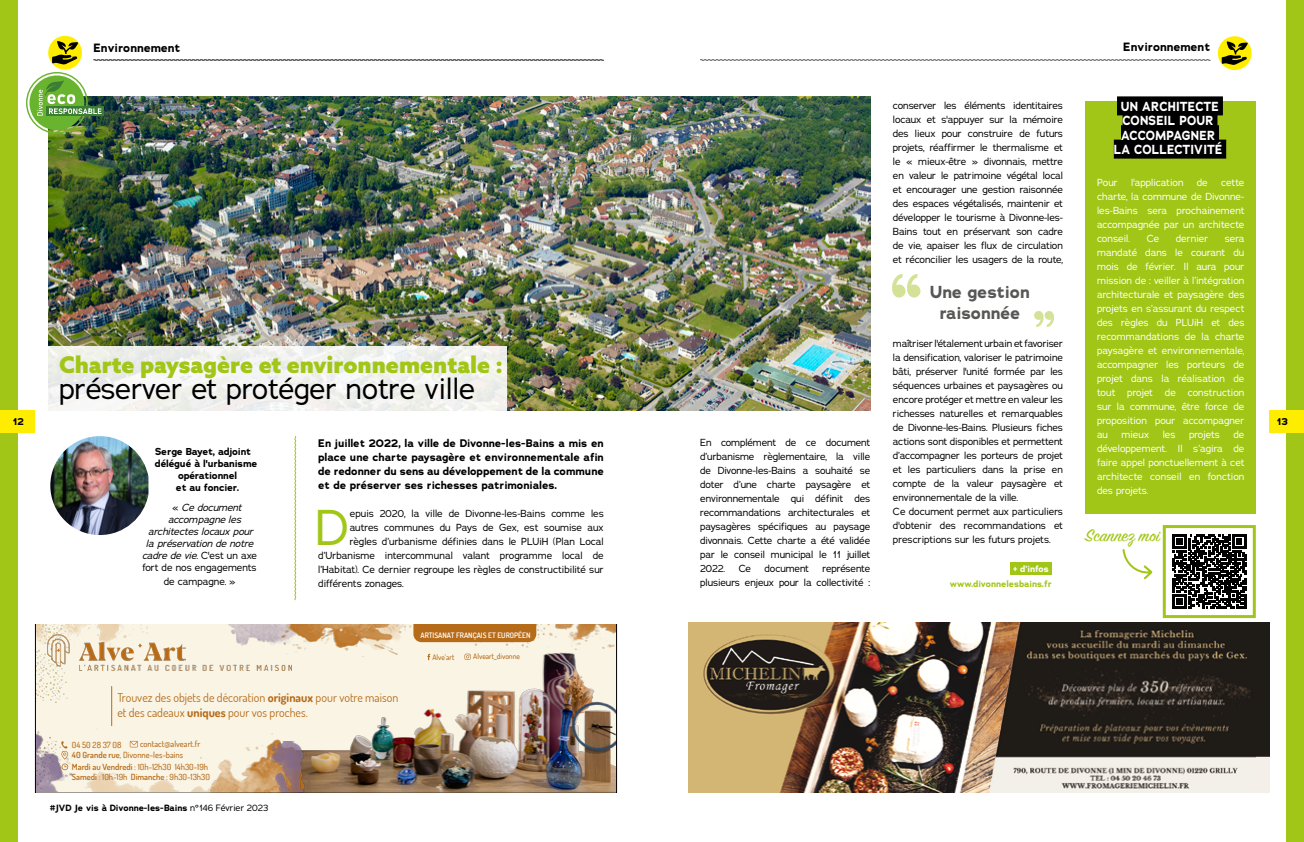
<style>
.page{position:relative;width:1304px;height:842px;background:#fff}
.page>*{position:absolute;margin:0;border:0;box-sizing:border-box;transform-origin:0 0}
.t1{font:49.2px "Adrianna";color:#a2c617}
.t2{font:29px "Adrianna";color:#000}
.t3{font:900 23px "Azo Sans";color:#a2c617}
.t4{font:19px "Sign Painter House Script";color:#a2c617}
.t5{font:700 17.3px/20.8px "Adrianna";color:#575756;text-align:center}
.t6{font:700 13.1px/14.4px "Adrianna";letter-spacing:.015em;color:#fff;text-align:center;scale:.92 1}
.t7{font:12px/14.4px "Dosis";color:#b66b18}
.t8{font:700 12px "Adrianna";color:#000}
.t9{font:12px "Adrianna";color:#000}
.t10{font:700 11px/14px "Adrianna";color:#000;text-align:justify}
.t11{font:10px/14px "Adrianna";letter-spacing:-.01em;color:#000;text-align:justify}
.t12{font:10px/14px "Adrianna";color:#fff;text-align:justify}
.t13{font:italic 10px "Adrianna";color:#000}
.t14{font:700 10px "Adrianna";letter-spacing:-.01em;color:#000}
.t15{font:700 9px "Adrianna";color:#000}
.t16{font:700 9px "Adrianna";color:#a2c617}
.t17{font:700 9px "Adrianna";color:#fff}
.t18{font:500 8.5px/10.2px "Dosis";color:#b66b18}
.t19{font:500 7.6px "Dosis";color:#b66b18}
.t20{font:600 7.5px "Dosis";color:#fff}
.s1{font-weight:700}
.s2{font-style:normal}
.s3{font-weight:600}
.s4{font-weight:400}
</style>
<div class="page">
<div style="left:1287px;top:0;width:17px;height:842px;background:#a2c617"></div>
<div style="left:0;top:0;width:17px;height:842px;background:#a2c617"></div>
<div style="left:0;top:410px;width:34px;height:22px;background:#ffed00"></div>
<div style="left:1270px;top:410px;width:34px;height:22px;background:#ffed00"></div>
<img style="left:695px;top:622px;width:292px;height:170px">
<img style="left:987px;top:622px;width:269px;height:170px">
<img style="left:1256px;top:622px;width:13px;height:170px">
<img style="left:35px;top:624px;width:582px;height:168px">
<svg style="left:892px;top:274px;width:29px;height:24px"></svg>
<svg style="left:1034px;top:311px;width:20px;height:16px"></svg>
<img style="left:48px;top:96px;width:822px;height:315px">
<div style="left:1086px;top:101px;width:170px;height:412px;background:#a2c617"></div>
<div style="left:1117px;top:96px;width:106px;height:19px;background:#000"></div>
<div style="left:1123px;top:111px;width:94px;height:19px;background:#000"></div>
<div style="left:1121px;top:125px;width:98px;height:19px;background:#000"></div>
<div style="left:1114px;top:140px;width:112px;height:19px;background:#000"></div>
<div style="left:48px;top:346px;width:459px;height:65px;background:#f2f2ee"></div>
<div style="left:29px;top:75px;width:55px;height:55px;background:#69b42e;border-radius:50%"></div>
<div style="left:26px;top:72px;width:62px;height:62px;border:1px solid #69b42e;border-radius:50%"></div>
<div style="left:47px;top:107px;width:57px;height:9px;background:#3b7d32"></div>
<svg style="left:37px;top:81px;width:65px;height:35px"></svg>
<img style="left:50px;top:436px;width:98px;height:99px">
<div style="left:1010px;top:562px;width:42px;height:13px;background:#a2c617"></div>
<svg style="left:294px;top:436px;width:2px;height:164px"></svg>
<div style="left:48px;top:36px;width:34px;height:34px;background:#ffed00;border-radius:50%"></div>
<svg style="left:93px;top:59px;width:511px;height:2px"></svg>
<svg style="left:52px;top:41px;width:26px;height:24px"></svg>
<svg style="left:1218px;top:36px;width:34px;height:34px"></svg>
<svg style="left:700px;top:59px;width:511px;height:2px"></svg>
<svg style="left:1222px;top:41px;width:26px;height:24px"></svg>
<svg style="left:1172px;top:534px;width:74px;height:75px"></svg>
<div style="left:1163px;top:525px;width:93px;height:93px;border:3px solid #a2c617"></div>
<svg style="left:1123px;top:549px;width:29px;height:30px"></svg>
<p class="t8" style="left:94px;top:40px;width:88px">Environnement</p>
<p class="t8" style="left:1123px;top:39px;width:88px">Environnement</p>
<p class="t9" style="left:1102px;top:41px;width:114px"><span class="s1">Conseils</span> de quartier</p>
<h3 class="t6" style="left:1114px;top:99px;width:119px">UN ARCHITECTE<br>CONSEIL POUR<br>ACCOMPAGNER<br>LA COLLECTIVITÉ</h3>
<p class="t11" style="left:893px;top:98px;width:172px">conserver les éléments identitaires locaux et s'appuyer sur la mémoire des lieux pour construire de futurs projets, réaffirmer le thermalisme et le « mieux-être » divonnais, mettre en valeur le patrimoine végétal local et encourager une gestion raisonnée des espaces végétalisés, maintenir et développer le tourisme à Divonne-les-Bains tout en préservant son cadre de vie, apaiser les flux de circulation et réconcilier les usagers de la route,</p>
<p class="t12" style="left:1097px;top:175px;width:22px">Pour</p>
<p class="t12" style="left:1131px;top:175px;width:54px">l'application</p>
<p class="t12" style="left:1197px;top:175px;width:13px">de</p>
<p class="t12" style="left:1097px;top:175px;width:149px;text-indent:124px">cette charte, la commune de Divonne&shy;les-Bains sera prochainement accompagnée par un architecte conseil.</p>
<p class="t12" style="left:1147px;top:231px;width:14px">Ce</p>
<p class="t12" style="left:1176px;top:231px;width:34px">dernier</p>
<p class="t12" style="left:1097px;top:231px;width:149px;text-indent:128px">sera mandaté dans le courant du mois de février. Il aura pour mission de : veiller à l’intégration architecturale et paysagère des projets en s’assurant du respect des règles du PLUiH et des recommandations de la charte paysagère et environnementale, accompagner les porteurs de projet dans la réalisation de tout projet de construction sur la commune, être force de proposition pour accompagner au</p>
<h3 class="t5" style="left:930px;top:282px;width:102px">Une gestion raisonnée</h3>
<p class="t11" style="left:893px;top:336px;width:172px;text-align:left">maîtriser l'étalement urbain et favoriser la densification, valoriser le patrimoine bâti, préserver l'unité formée par les séquences urbaines et paysagères ou encore protéger et mettre en valeur les richesses naturelles et remarquables de Divonne-les-Bains. Plusieurs fiches actions sont disponibles et permettent d’accompagner les porteurs de projet et les particuliers dans la prise en compte de la valeur paysagère et environnementale de la ville.<br>Ce document permet aux particuliers d'obtenir des recommandations et prescriptions sur les futurs projets.</p>
<p class="t17" style="left:1013px;top:563px;width:37px">+ d’infos</p>
<p class="t16" style="left:950px;top:577px;width:103px">www.divonnelesbains.fr</p>
<h3 class="t3" style="left:59px;top:350px;width:445px">Charte paysagère et environnementale :</h3>
<h2 class="t2" style="left:59px;top:370px;width:418px">préserver et protéger notre ville</h2>
<p class="t14" style="left:13px;top:415px;width:13px">12</p>
<p class="t14" style="left:1277px;top:415px;width:13px">13</p>
<p class="t12" style="left:1097px;top:427px;width:149px;text-indent:136px">de développement. Il s’agira de faire appel ponctuellement à cet architecte conseil en fonction des projets.</p>
<p class="t12" style="left:1121px;top:427px;width:29px">mieux</p>
<p class="t12" style="left:1163px;top:427px;width:14px">les</p>
<p class="t12" style="left:1189px;top:427px;width:32px">projets</p>
<p class="t10" style="left:318px;top:436px;width:287px">En juillet 2022, la ville de Divonne-les-Bains a mis en place une charte paysagère et environnementale afin de redonner du sens au développement de la commune et de préserver ses richesses patrimoniales.</p>
<h1 class="t1" style="left:315px;top:495px;width:36px">D</h1>
<p class="t11" style="left:350px;top:506px;width:256px">epuis 2020, la ville de Divonne-les-Bains comme les</p>
<p class="t11" style="left:700px;top:435px;width:172px">En complément de ce document d’urbanisme règlementaire, la ville de Divonne-les-Bains a souhaité se doter d’une charte paysagère et environnementale qui définit des recommandations architecturales et paysagères spécifiques au paysage divonnais. Cette charte a été validée par le conseil municipal le 11 juillet 2022.</p>
<p class="t14" style="left:155px;top:445px;width:98px">Serge Bayet, adjoint</p>
<p class="t14" style="left:155px;top:457px;width:104px">délégué à l'urbanisme</p>
<p class="t14" style="left:178px;top:469px;width:60px">opérationnel</p>
<p class="t14" style="left:176px;top:481px;width:65px">et au foncier.</p>
<p class="t13" style="left:173px;top:501px;width:71px"><span class="s2">«</span> Ce document</p>
<p class="t13" style="left:168px;top:513px;width:75px">accompagne les</p>
<p class="t13" style="left:148px;top:525px;width:106px">architectes locaux pour</p>
<p class="t13" style="left:146px;top:537px;width:109px">la préservation de notre</p>
<p class="t13" style="left:142px;top:549px;width:117px">cadre de vie. <span class="s2">C'est un axe</span></p>
<p class="t11" style="left:142px;top:560px;width:116px">fort de nos engagements</p>
<p class="t11" style="left:164px;top:574px;width:73px">de campagne. »</p>
<p class="t11" style="left:350px;top:520px;width:256px">autres communes du Pays de Gex, est soumise aux</p>
<p class="t11" style="left:350px;top:534px;width:256px">règles d’urbanisme définies dans le PLUiH (Plan Local</p>
<p class="t11" style="left:318px;top:548px;width:287px">d’Urbanisme intercommunal valant programme local de</p>
<p class="t11" style="left:318px;top:562px;width:287px">l’Habitat). Ce dernier regroupe les règles de constructibilité sur</p>
<p class="t11" style="left:318px;top:576px;width:87px">différents zonages.</p>
<h3 class="t4" style="left:1085px;top:526px;width:76px">Scannez moi</h3>
<p class="t11" style="left:739px;top:561px;width:14px">Ce</p>
<p class="t11" style="left:765px;top:561px;width:46px">document</p>
<p class="t11" style="left:700px;top:561px;width:172px;text-align:right">représente<br>plusieurs enjeux pour la collectivité :</p>
<p class="t7" style="left:117px;top:690px;width:283px">Trouvez des objets de décoration <span class="s1">originaux</span> pour votre maison et des cadeaux <span class="s1">uniques</span> pour vos proches.</p>
<p class="t18" style="left:72px;top:739px;width:51px">04 50 28 37 08</p>
<p class="t18" style="left:140px;top:738px;width:62px">contact@alveart.fr</p>
<p class="t18" style="left:72px;top:749px;width:113px"><span class="s3">40 Grande rue</span>, Divonne-les-bains</p>
<p class="t18" style="left:72px;top:761px;width:139px"><span class="s3">Mardi au Vendredi</span> : 10h-12h30 14h30-19h<br><span class="s3">Samedi</span> : 10h-19h <span class="s3">Dimanche</span> : 9h30-13h30</p>
<p class="t15" style="left:50px;top:802px;width:220px">#JVD Je vis à Divonne-les-Bains <span class="s4">n°146 Février 2023</span></p>
<p class="t20" style="left:420px;top:630px;width:112px">ARTISANAT FRANÇAIS ET EUROPÉEN</p>
<p class="t19" style="left:432px;top:652px;width:24px">Alve’art</p>
<p class="t19" style="left:473px;top:652px;width:48px">Alveart_divonne</p>
</div>
